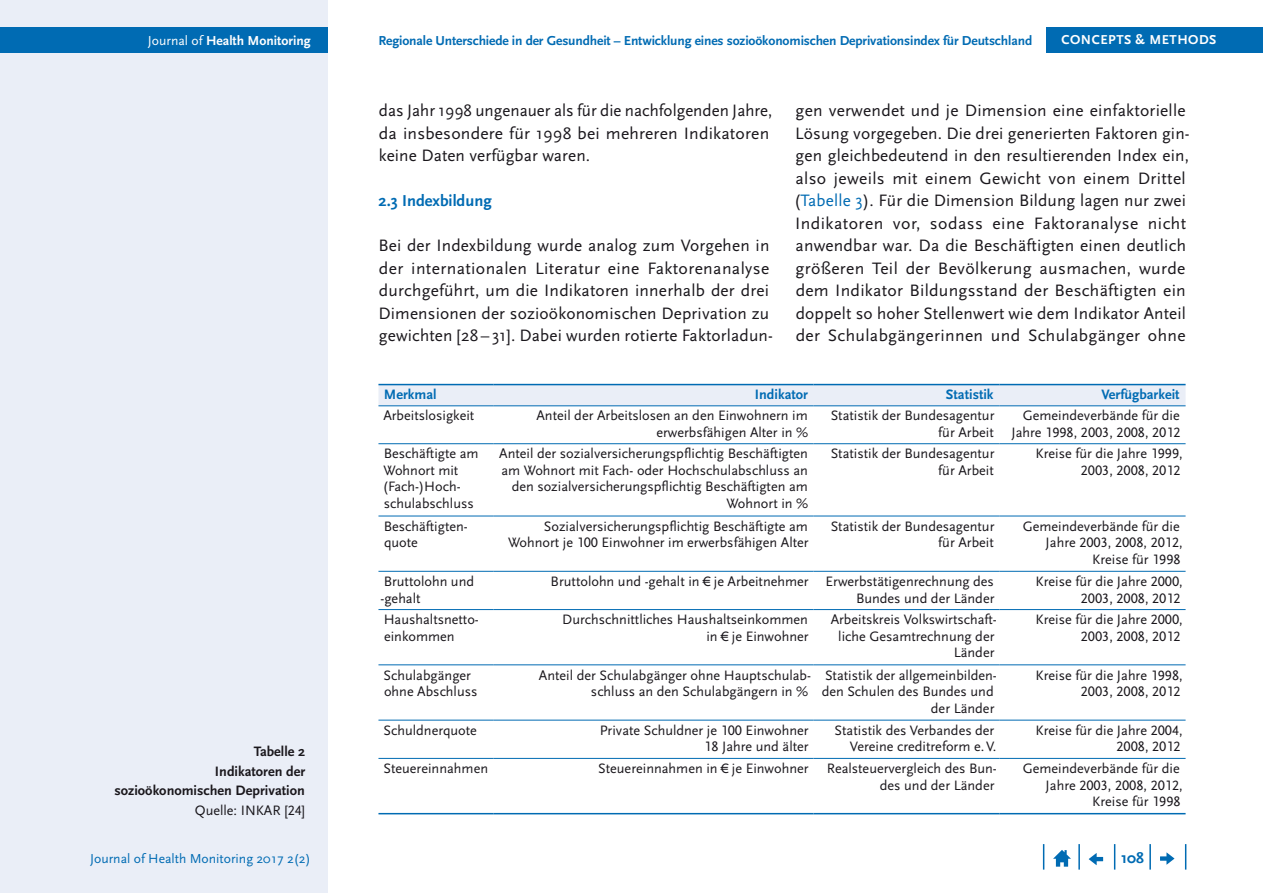
<style>
.page{position:relative;width:1263px;height:893px;background:#fff}
.page>*{position:absolute;margin:0;border:0;box-sizing:border-box;transform-origin:0 0}
.Copy{font:17.25px/22.5px "Scala Sans Pro";letter-spacing:.01em;color:#1a171c}
.Copy_Einzug{font:17.25px/22.5px "Scala Sans Pro";letter-spacing:.005em;color:#1a171c}
.t1{font:700 16.5px "Scala Sans Pro";color:#006bb3}
.t2{font:700 15.75px "Scala Sans Pro";color:#006bb3}
.Tab_Text_r_Ziffern{font:14.25px/16.5px "Scala Sans Pro";color:#1a171c;text-align:right}
.Tab_Text_l{font:14.25px/16.5px "Scala Sans Pro";color:#1a171c}
.t3{font:700 14.25px/19.5px "Scala Sans Pro";color:#1a171c;text-align:right}
.Tab_Text_rb_blau{font:700 14.25px "Scala Sans Pro";color:#006bb3}
.Tab_Text_lb_blau{font:700 14.25px "Scala Sans Pro";color:#006bb3}
.t4{font:700 13.65px "Scala Sans Pro";letter-spacing:-.01em;color:#006bb3}
.t5{font:13.65px "Scala Sans Pro";color:#006bb3}
.t6{font:700 13.65px "Scala Sans Pro";color:#fff}
.t7{font:700 13.5px "Scala Sans Pro";letter-spacing:.04em;color:#fff}
.s1{font-weight:400}
.s2{color:#006bb3}
</style>
<div class="page">
<div style="left:0;top:0;width:327px;height:893px;background:#eaeef7"></div>
<div style="left:0;top:28px;width:327px;height:25px;background:#006bb3"></div>
<svg style="left:1185px;top:844px;width:1px;height:26px"></svg>
<hr style="left:1149px;top:844px;width:2px;height:26px;background:#006bb3">
<svg style="left:1114px;top:844px;width:1px;height:26px"></svg>
<hr style="left:1078px;top:844px;width:2px;height:26px;background:#006bb3">
<svg style="left:1043px;top:844px;width:1px;height:26px"></svg>
<svg style="left:1053px;top:850px;width:18px;height:17px"></svg>
<svg style="left:1089px;top:853px;width:14px;height:12px"></svg>
<svg style="left:1160px;top:852px;width:14px;height:13px"></svg>
<div style="left:1046px;top:28px;width:217px;height:25px;background:#006bb3"></div>
<div style="left:378px;top:385px;width:807px;height:20px;background:#eaeef7"></div>
<hr style="left:378px;top:443px;width:116px;height:1px;background:#006bb3">
<hr style="left:494px;top:443px;width:319px;height:1px;background:#006bb3">
<hr style="left:813px;top:443px;width:186px;height:1px;background:#006bb3">
<hr style="left:999px;top:443px;width:186px;height:1px;background:#006bb3">
<hr style="left:378px;top:516px;width:116px;height:1px;background:#006bb3">
<hr style="left:494px;top:516px;width:319px;height:1px;background:#006bb3">
<hr style="left:813px;top:516px;width:186px;height:1px;background:#006bb3">
<hr style="left:999px;top:516px;width:186px;height:1px;background:#006bb3">
<hr style="left:378px;top:571px;width:116px;height:1px;background:#006bb3">
<hr style="left:494px;top:571px;width:319px;height:1px;background:#006bb3">
<hr style="left:813px;top:571px;width:186px;height:1px;background:#006bb3">
<hr style="left:999px;top:571px;width:186px;height:1px;background:#006bb3">
<hr style="left:378px;top:609px;width:116px;height:1px;background:#006bb3">
<hr style="left:494px;top:609px;width:319px;height:1px;background:#006bb3">
<hr style="left:813px;top:609px;width:186px;height:1px;background:#006bb3">
<hr style="left:999px;top:609px;width:186px;height:1px;background:#006bb3">
<hr style="left:378px;top:664px;width:116px;height:1px;background:#006bb3">
<hr style="left:494px;top:664px;width:319px;height:1px;background:#006bb3">
<hr style="left:813px;top:664px;width:186px;height:1px;background:#006bb3">
<hr style="left:999px;top:664px;width:186px;height:1px;background:#006bb3">
<hr style="left:378px;top:720px;width:116px;height:1px;background:#006bb3">
<hr style="left:494px;top:720px;width:319px;height:1px;background:#006bb3">
<hr style="left:813px;top:720px;width:186px;height:1px;background:#006bb3">
<hr style="left:999px;top:720px;width:186px;height:1px;background:#006bb3">
<hr style="left:378px;top:384px;width:116px;height:1px;background:#006bb3">
<hr style="left:494px;top:384px;width:319px;height:1px;background:#006bb3">
<hr style="left:813px;top:384px;width:186px;height:1px;background:#006bb3">
<hr style="left:999px;top:384px;width:186px;height:1px;background:#006bb3">
<hr style="left:378px;top:405px;width:116px;height:1px;background:#006bb3">
<hr style="left:494px;top:405px;width:319px;height:1px;background:#006bb3">
<hr style="left:813px;top:405px;width:186px;height:1px;background:#006bb3">
<hr style="left:999px;top:405px;width:186px;height:1px;background:#006bb3">
<hr style="left:378px;top:758px;width:116px;height:1px;background:#006bb3">
<hr style="left:494px;top:758px;width:319px;height:1px;background:#006bb3">
<hr style="left:813px;top:758px;width:186px;height:1px;background:#006bb3">
<hr style="left:999px;top:758px;width:186px;height:1px;background:#006bb3">
<hr style="left:378px;top:813px;width:116px;height:1px;background:#006bb3">
<hr style="left:494px;top:813px;width:319px;height:1px;background:#006bb3">
<hr style="left:813px;top:813px;width:186px;height:1px;background:#006bb3">
<hr style="left:999px;top:813px;width:186px;height:1px;background:#006bb3">
<p class="t6" style="left:148px;top:33px;width:164px"><span class="s1">Journal of</span> Health Monitoring</p>
<p class="t4" style="left:378px;top:33px;width:655px">Regionale Unterschiede in der Gesundheit – Entwicklung eines sozioökonomischen Deprivationsindex für Deutschland</p>
<p class="t7" style="left:1061px;top:32px;width:157px">CONCEPTS &amp; METHODS</p>
<p class="t3" style="left:115px;top:742px;width:192px">Tabelle 2<br>Indikatoren der sozioökonomischen Deprivation<br><span class="s1">Quelle: INKAR [24]</span></p>
<p class="Copy_Einzug" style="left:379px;top:99px;width:395px">das Jahr 1998 ungenauer als für die nachfolgenden Jahre, da insbesondere für 1998 bei mehreren Indikatoren keine Daten verfügbar waren.</p>
<h2 class="t1" style="left:379px;top:191px;width:115px">2.3 Indexbildung</h2>
<p class="Copy" style="left:378px;top:234px;width:396px">Bei der Indexbildung wurde analog zum Vorgehen in der internationalen Literatur eine Faktorenanalyse durchgeführt, um die Indikatoren innerhalb der drei Dimensionen der sozioökonomischen Deprivation zu gewichten [28 – 31]. Dabei wurden rotierte Faktorladun-</p>
<p class="Copy" style="left:794px;top:99px;width:397px">gen verwendet und je Dimension eine einfaktorielle Lösung vorgegeben. Die drei generierten Faktoren gin&shy;gen gleichbedeutend in den resultierenden Index ein, also jeweils mit einem Gewicht von einem Drittel (<span class="s2">Tabelle 3</span>). Für die Dimension Bildung lagen nur zwei Indikatoren vor, sodass eine Faktoranalyse nicht anwendbar war. Da die Beschäftigten einen deutlich größeren Teil der Bevölkerung ausmachen, wurde dem Indikator Bildungsstand der Beschäftigten ein doppelt so hoher Stellenwert wie dem Indikator Anteil der Schulabgängerinnen und Schulabgänger ohne</p>
<p class="Tab_Text_lb_blau" style="left:384px;top:386px;width:54px">Merkmal</p>
<p class="Tab_Text_rb_blau" style="left:755px;top:386px;width:55px">Indikator</p>
<p class="Tab_Text_rb_blau" style="left:946px;top:386px;width:49px">Statistik</p>
<p class="Tab_Text_rb_blau" style="left:1101px;top:386px;width:80px">Verfügbarkeit</p>
<p class="Tab_Text_l" style="left:383px;top:407px;width:92px">Arbeitslosigkeit</p>
<p class="Tab_Text_r_Ziffern" style="left:536px;top:407px;width:273px">Anteil der Arbeitslosen an den Einwohnern im erwerbsfähigen Alter in %</p>
<p class="Tab_Text_r_Ziffern" style="left:831px;top:407px;width:165px">Statistik der Bundesagentur für Arbeit</p>
<p class="Tab_Text_r_Ziffern" style="left:1011px;top:407px;width:171px">Gemeindeverbände für die<br>Jahre 1998, 2003, 2008, 2012</p>
<p class="Tab_Text_l" style="left:383px;top:445px;width:97px">Beschäftigte am<br>Wohnort mit (Fach-)Hoch&shy;schulabschluss</p>
<p class="Tab_Text_r_Ziffern" style="left:499px;top:445px;width:311px">Anteil der sozialversicherungspflichtig Beschäftigten am Wohnort mit Fach- oder Hochschulabschluss an den sozialversicherungspflichtig Beschäftigten am Wohnort in %</p>
<p class="Tab_Text_r_Ziffern" style="left:831px;top:445px;width:165px">Statistik der Bundesagentur für Arbeit</p>
<p class="Tab_Text_r_Ziffern" style="left:1036px;top:445px;width:149px">Kreise für die Jahre 1999,<br>2003, 2008, 2012</p>
<p class="Tab_Text_l" style="left:384px;top:518px;width:86px">Beschäftigten&shy;quote</p>
<p class="Tab_Text_r_Ziffern" style="left:508px;top:518px;width:302px">Sozialversicherungspflichtig Beschäftigte am<br>Wohnort je 100 Einwohner im erwerbsfähigen Alter</p>
<p class="Tab_Text_r_Ziffern" style="left:831px;top:518px;width:165px">Statistik der Bundesagentur für Arbeit</p>
<p class="Tab_Text_r_Ziffern" style="left:1023px;top:518px;width:161px">Gemeindeverbände für die<br>Jahre 2003, 2008, 2012,<br>Kreise für 1998</p>
<p class="Tab_Text_l" style="left:380px;top:573px;width:95px">Bruttolohn und -gehalt</p>
<p class="Tab_Text_r_Ziffern" style="left:551px;top:573px;width:259px">Bruttolohn und -gehalt in € je Arbeitnehmer</p>
<p class="Tab_Text_r_Ziffern" style="left:826px;top:573px;width:170px">Erwerbstätigenrechnung des<br>Bundes und der Länder</p>
<p class="Tab_Text_r_Ziffern" style="left:1036px;top:573px;width:149px">Kreise für die Jahre 2000,<br>2003, 2008, 2012</p>
<p class="Tab_Text_l" style="left:384px;top:611px;width:97px">Haushaltsnetto&shy;einkommen</p>
<p class="Tab_Text_r_Ziffern" style="left:562px;top:611px;width:248px">Durchschnittliches Haushaltseinkommen in € je Einwohner</p>
<p class="Tab_Text_r_Ziffern" style="left:831px;top:611px;width:168px">Arbeitskreis Volkswirtschaft&shy;liche Gesamtrechnung der<br>Länder</p>
<p class="Tab_Text_r_Ziffern" style="left:1036px;top:611px;width:149px">Kreise für die Jahre 2000,<br>2003, 2008, 2012</p>
<p class="Tab_Text_l" style="left:384px;top:667px;width:95px">Schulabgänger ohne Abschluss</p>
<p class="Tab_Text_r_Ziffern" style="left:539px;top:667px;width:274px">Anteil der Schulabgänger ohne Hauptschulab&shy;schluss an den Schulabgängern in %</p>
<p class="Tab_Text_r_Ziffern" style="left:822px;top:667px;width:177px">Statistik der allgemeinbilden&shy;den Schulen des Bundes und der Länder</p>
<p class="Tab_Text_r_Ziffern" style="left:1036px;top:667px;width:149px">Kreise für die Jahre 1998,<br>2003, 2008, 2012</p>
<p class="Tab_Text_l" style="left:384px;top:722px;width:95px">Schuldnerquote</p>
<p class="Tab_Text_r_Ziffern" style="left:600px;top:722px;width:210px">Private Schuldner je 100 Einwohner<br>18 Jahre und älter</p>
<p class="Tab_Text_r_Ziffern" style="left:835px;top:722px;width:163px">Statistik des Verbandes der<br>Vereine creditreform e.V.</p>
<p class="Tab_Text_r_Ziffern" style="left:1036px;top:722px;width:149px">Kreise für die Jahre 2004,<br>2008, 2012</p>
<p class="Tab_Text_l" style="left:384px;top:760px;width:106px">Steuereinnahmen</p>
<p class="Tab_Text_r_Ziffern" style="left:598px;top:760px;width:212px">Steuereinnahmen in € je Einwohner</p>
<p class="Tab_Text_r_Ziffern" style="left:827px;top:760px;width:172px">Realsteuervergleich des Bun&shy;des und der Länder</p>
<p class="Tab_Text_r_Ziffern" style="left:1023px;top:760px;width:161px">Gemeindeverbände für die<br>Jahre 2003, 2008, 2012,<br>Kreise für 1998</p>
<p class="t5" style="left:90px;top:850px;width:222px">Journal of Health Monitoring 2017 2(2)</p>
<p class="t2" style="left:1121px;top:849px;width:24px">108</p>
</div>
